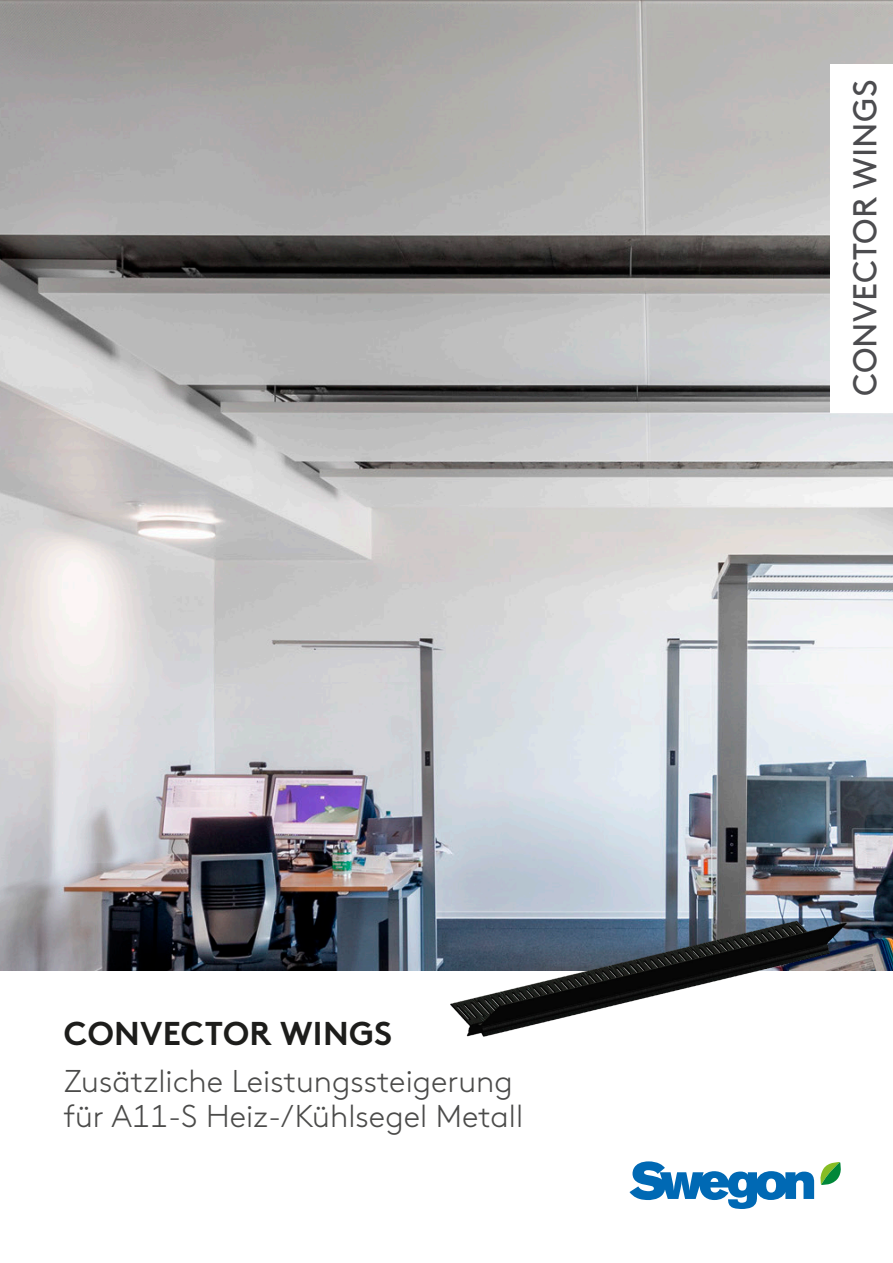
<style>
.page{position:relative;width:893px;height:1263px;background:#fff}
.page>*{position:absolute;margin:0;border:0;box-sizing:border-box;transform-origin:0 0}
.t1{font:33px "Swegon Brown";letter-spacing:.01em;color:#4c4c4f}
.t2{font:700 33px "Swegon Brown";letter-spacing:.01em;color:#1d1d1b}
.t3{font:300 31.5px/34.5px "Swegon Brown";color:#4b4b4a}
</style>
<div class="page">
<img style="left:0;top:0;width:893px;height:970px">
<div style="left:830px;top:64px;width:63px;height:348px;background:#fff"></div>
<img style="left:446px;top:916px;width:404px;height:121px">
<svg style="left:629px;top:1161px;width:212px;height:48px"></svg>
<p class="t2" style="left:64px;top:1007px;width:330px">CONVECTOR WINGS</p>
<p class="t3" style="left:64px;top:1062px;width:461px">Zusätzliche Leistungssteigerung für A11-S Heiz-/Kühlsegel Metall</p>
<p class="t1" style="left:840px;top:396px;width:318px;rotate:-90deg">CONVECTOR WINGS</p>
</div>
